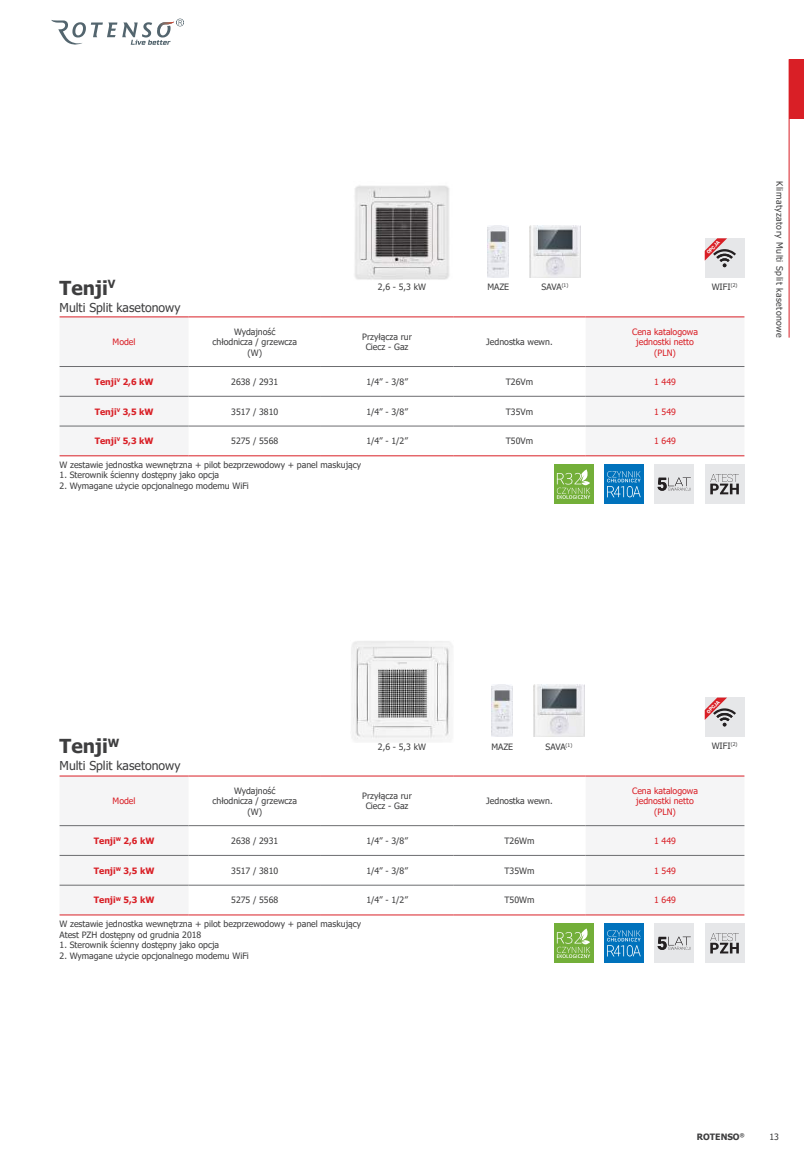
<style>
.page{position:relative;width:804px;height:1166px;background:#fff}
.page>*{position:absolute;margin:0;border:0;box-sizing:border-box;transform-origin:0 0}
.t1{font:700 19.25px "Tahoma";color:#3e3e3f}
.t2{font:12.25px "Tahoma";color:#3e3e3f}
.t3{font:8.75px/10.5px "Tahoma";color:#3e3e3f;text-align:center}
.t4{font:8.75px/10.5px "Tahoma";color:#d91f26;text-align:center}
.t5{font:700 8.75px "Tahoma";color:#d91f26}
.t6{font:8.75px "Tahoma";letter-spacing:.05em;color:#3e3e3f}
.t7{font:700 8.75px "Tahoma";color:#3e3e3f}
.t8{font:700 5.08px "Tahoma";color:#3e3e3f}
.t9{font:900 4.9px "Roboto";color:#fff}
</style>
<div class="page">
<hr style="left:788px;top:59px;width:1px;height:279px;background:#d91f26">
<div style="left:789px;top:59px;width:15px;height:60px;background:#d91f26"></div>
<svg style="left:51px;top:19px;width:133px;height:26px"></svg>
<img style="left:354px;top:185px;width:96px;height:95px">
<img style="left:487px;top:225px;width:22px;height:52px">
<img style="left:529px;top:225px;width:51px;height:52px">
<div style="left:60px;top:317px;width:129px;height:109px;background:#f5f5f6"></div>
<div style="left:585px;top:317px;width:159px;height:109px;background:#f5f5f6"></div>
<hr style="left:60px;top:316px;width:129px;height:1px;background:#d91f26">
<hr style="left:189px;top:316px;width:132px;height:1px;background:#d91f26">
<hr style="left:321px;top:316px;width:132px;height:1px;background:#d91f26">
<hr style="left:453px;top:316px;width:132px;height:1px;background:#d91f26">
<hr style="left:585px;top:316px;width:159px;height:1px;background:#d91f26">
<hr style="left:60px;top:366px;width:129px;height:1px;background:#6c6d70">
<hr style="left:189px;top:366px;width:132px;height:1px;background:#6c6d70">
<hr style="left:321px;top:366px;width:132px;height:1px;background:#6c6d70">
<hr style="left:453px;top:366px;width:132px;height:1px;background:#6c6d70">
<hr style="left:585px;top:366px;width:159px;height:1px;background:#6c6d70">
<hr style="left:60px;top:396px;width:129px;height:1px;background:#6c6d70">
<hr style="left:189px;top:396px;width:132px;height:1px;background:#6c6d70">
<hr style="left:321px;top:396px;width:132px;height:1px;background:#6c6d70">
<hr style="left:453px;top:396px;width:132px;height:1px;background:#6c6d70">
<hr style="left:60px;top:426px;width:129px;height:1px;background:#6c6d70">
<hr style="left:189px;top:426px;width:132px;height:1px;background:#6c6d70">
<hr style="left:321px;top:426px;width:132px;height:1px;background:#6c6d70">
<hr style="left:453px;top:426px;width:132px;height:1px;background:#6c6d70">
<hr style="left:60px;top:455px;width:129px;height:1px;background:#d91f26">
<hr style="left:189px;top:455px;width:132px;height:1px;background:#d91f26">
<hr style="left:321px;top:455px;width:132px;height:1px;background:#d91f26">
<hr style="left:453px;top:455px;width:132px;height:1px;background:#d91f26">
<hr style="left:585px;top:455px;width:159px;height:1px;background:#d91f26">
<hr style="left:585px;top:396px;width:159px;height:1px;background:#6c6d70">
<hr style="left:585px;top:426px;width:159px;height:1px;background:#6c6d70">
<div style="left:704px;top:464px;width:40px;height:40px;background:#e6e7e9"></div>
<svg style="left:710px;top:474px;width:29px;height:20px"></svg>
<div style="left:654px;top:464px;width:40px;height:40px;background:#e6e7e9"></div>
<svg style="left:657px;top:478px;width:33px;height:13px"></svg>
<div style="left:60px;top:776px;width:129px;height:109px;background:#f5f5f6"></div>
<div style="left:585px;top:776px;width:159px;height:109px;background:#f5f5f6"></div>
<hr style="left:60px;top:775px;width:129px;height:1px;background:#d91f26">
<hr style="left:189px;top:775px;width:132px;height:1px;background:#d91f26">
<hr style="left:321px;top:775px;width:132px;height:1px;background:#d91f26">
<hr style="left:453px;top:775px;width:132px;height:1px;background:#d91f26">
<hr style="left:585px;top:775px;width:159px;height:1px;background:#d91f26">
<hr style="left:60px;top:825px;width:129px;height:1px;background:#6c6d70">
<hr style="left:189px;top:825px;width:132px;height:1px;background:#6c6d70">
<hr style="left:321px;top:825px;width:132px;height:1px;background:#6c6d70">
<hr style="left:453px;top:825px;width:132px;height:1px;background:#6c6d70">
<hr style="left:585px;top:825px;width:159px;height:1px;background:#6c6d70">
<hr style="left:60px;top:855px;width:129px;height:1px;background:#6c6d70">
<hr style="left:189px;top:855px;width:132px;height:1px;background:#6c6d70">
<hr style="left:321px;top:855px;width:132px;height:1px;background:#6c6d70">
<hr style="left:453px;top:855px;width:132px;height:1px;background:#6c6d70">
<hr style="left:60px;top:885px;width:129px;height:1px;background:#6c6d70">
<hr style="left:189px;top:885px;width:132px;height:1px;background:#6c6d70">
<hr style="left:321px;top:885px;width:132px;height:1px;background:#6c6d70">
<hr style="left:453px;top:885px;width:132px;height:1px;background:#6c6d70">
<hr style="left:60px;top:914px;width:129px;height:1px;background:#d91f26">
<hr style="left:189px;top:914px;width:132px;height:1px;background:#d91f26">
<hr style="left:321px;top:914px;width:132px;height:1px;background:#d91f26">
<hr style="left:453px;top:914px;width:132px;height:1px;background:#d91f26">
<hr style="left:585px;top:914px;width:159px;height:1px;background:#d91f26">
<hr style="left:585px;top:855px;width:159px;height:1px;background:#6c6d70">
<hr style="left:585px;top:885px;width:159px;height:1px;background:#6c6d70">
<div style="left:704px;top:923px;width:40px;height:40px;background:#e6e7e9"></div>
<svg style="left:710px;top:933px;width:29px;height:20px"></svg>
<div style="left:654px;top:923px;width:40px;height:40px;background:#e6e7e9"></div>
<svg style="left:657px;top:937px;width:33px;height:13px"></svg>
<img style="left:351px;top:641px;width:102px;height:100px">
<img style="left:491px;top:685px;width:22px;height:52px">
<img style="left:533px;top:685px;width:51px;height:52px">
<div style="left:703px;top:237px;width:42px;height:42px;background:#e6e7e9"></div>
<svg style="left:704px;top:238px;width:32px;height:29px"></svg>
<div style="left:703px;top:697px;width:42px;height:41px;background:#e6e7e9"></div>
<svg style="left:704px;top:697px;width:32px;height:29px"></svg>
<div style="left:604px;top:923px;width:39px;height:40px;background:#0072bc"></div>
<svg style="left:607px;top:930px;width:33px;height:26px"></svg>
<div style="left:553px;top:923px;width:40px;height:40px;background:#73af39"></div>
<svg style="left:557px;top:928px;width:33px;height:30px"></svg>
<div style="left:604px;top:464px;width:39px;height:40px;background:#0072bc"></div>
<svg style="left:607px;top:471px;width:33px;height:26px"></svg>
<div style="left:553px;top:464px;width:40px;height:40px;background:#73af39"></div>
<svg style="left:557px;top:469px;width:33px;height:30px"></svg>
<h1 class="t1" style="left:60px;top:274px;width:57px">Tenji<sup>V</sup></h1>
<p class="t3" style="left:378px;top:282px;width:50px">2,6 - 5,3 kW</p>
<h2 class="t2" style="left:60px;top:299px;width:122px">Multi Split kasetonowy</h2>
<p class="t3" style="left:487px;top:282px;width:23px">MAZE</p>
<p class="t3" style="left:541px;top:282px;width:28px">SAVA<sup>(1)</sup></p>
<p class="t4" style="left:113px;top:337px;width:24px">Model</p>
<p class="t3" style="left:212px;top:327px;width:86px">Wydajność<br>chłodnicza / grzewcza (W)</p>
<p class="t3" style="left:362px;top:332px;width:51px">Przyłącza rur<br>Ciecz - Gaz</p>
<p class="t3" style="left:486px;top:337px;width:68px">Jednostka wewn.</p>
<p class="t4" style="left:632px;top:327px;width:67px">Cena katalogowa jednostki netto (PLN)</p>
<p class="t5" style="left:95px;top:375px;width:60px">Tenji<sup>V</sup> 2,6 kW</p>
<p class="t3" style="left:231px;top:377px;width:49px">2638 / 2931</p>
<p class="t3" style="left:366px;top:377px;width:43px">1/4” - 3/8”</p>
<p class="t3" style="left:506px;top:377px;width:29px">T26Vm</p>
<p class="t4" style="left:654px;top:377px;width:23px">1 449</p>
<p class="t5" style="left:95px;top:405px;width:60px">Tenji<sup>V</sup> 3,5 kW</p>
<p class="t3" style="left:231px;top:406px;width:49px">3517 / 3810</p>
<p class="t3" style="left:366px;top:406px;width:43px">1/4” - 3/8”</p>
<p class="t3" style="left:506px;top:406px;width:29px">T35Vm</p>
<p class="t4" style="left:654px;top:406px;width:23px">1 549</p>
<p class="t5" style="left:95px;top:435px;width:60px">Tenji<sup>V</sup> 5,3 kW</p>
<p class="t3" style="left:231px;top:436px;width:49px">5275 / 5568</p>
<p class="t3" style="left:366px;top:436px;width:43px">1/4” - 1/2”</p>
<p class="t3" style="left:506px;top:436px;width:29px">T50Vm</p>
<p class="t4" style="left:654px;top:436px;width:23px">1 649</p>
<p class="t3" style="left:60px;top:460px;width:303px">W zestawie jednostka wewnętrzna + pilot bezprzewodowy + panel maskujący</p>
<p class="t3" style="left:60px;top:470px;width:161px">1. Sterownik ścienny dostępny jako opcja</p>
<p class="t3" style="left:60px;top:481px;width:191px">2. Wymagane użycie opcjonalnego modemu WiFi</p>
<p class="t9" style="left:705px;top:251px;width:18px;rotate:-45deg">OPCJA</p>
<p class="t3" style="left:711px;top:282px;width:27px">WIFI<sup>(2)</sup></p>
<p class="t6" style="left:785px;top:181px;width:158px;rotate:90deg">Klimatyzatory Multi Split kasetonowe</p>
<h1 class="t1" style="left:60px;top:733px;width:61px">Tenji<sup>W</sup></h1>
<h2 class="t2" style="left:60px;top:757px;width:122px">Multi Split kasetonowy</h2>
<p class="t3" style="left:378px;top:742px;width:50px">2,6 - 5,3 kW</p>
<p class="t3" style="left:491px;top:742px;width:23px">MAZE</p>
<p class="t3" style="left:545px;top:742px;width:28px">SAVA<sup>(1)</sup></p>
<p class="t4" style="left:113px;top:796px;width:24px">Model</p>
<p class="t3" style="left:212px;top:786px;width:86px">Wydajność<br>chłodnicza / grzewcza (W)</p>
<p class="t3" style="left:362px;top:791px;width:51px">Przyłącza rur<br>Ciecz - Gaz</p>
<p class="t3" style="left:486px;top:796px;width:68px">Jednostka wewn.</p>
<p class="t4" style="left:632px;top:786px;width:67px">Cena katalogowa jednostki netto (PLN)</p>
<p class="t5" style="left:94px;top:834px;width:62px">Tenji<sup>W</sup> 2,6 kW</p>
<p class="t3" style="left:231px;top:836px;width:49px">2638 / 2931</p>
<p class="t3" style="left:366px;top:836px;width:43px">1/4” - 3/8”</p>
<p class="t3" style="left:504px;top:836px;width:31px">T26Wm</p>
<p class="t4" style="left:654px;top:836px;width:23px">1 449</p>
<p class="t5" style="left:94px;top:864px;width:62px">Tenji<sup>W</sup> 3,5 kW</p>
<p class="t3" style="left:231px;top:866px;width:49px">3517 / 3810</p>
<p class="t3" style="left:366px;top:866px;width:43px">1/4” - 3/8”</p>
<p class="t3" style="left:504px;top:866px;width:31px">T35Wm</p>
<p class="t4" style="left:654px;top:866px;width:23px">1 549</p>
<p class="t5" style="left:94px;top:894px;width:62px">Tenji<sup>W</sup> 5,3 kW</p>
<p class="t3" style="left:231px;top:895px;width:49px">5275 / 5568</p>
<p class="t3" style="left:366px;top:895px;width:43px">1/4” - 1/2”</p>
<p class="t3" style="left:504px;top:895px;width:31px">T50Wm</p>
<p class="t4" style="left:654px;top:895px;width:23px">1 649</p>
<p class="t3" style="left:60px;top:919px;width:303px;text-align:left">W zestawie jednostka wewnętrzna + pilot bezprzewodowy + panel maskujący<br>Atest PZH dostępny od grudnia 2018</p>
<p class="t3" style="left:60px;top:940px;width:161px">1. Sterownik ścienny dostępny jako opcja</p>
<p class="t3" style="left:60px;top:950px;width:191px">2. Wymagane użycie opcjonalnego modemu WiFi</p>
<p class="t9" style="left:705px;top:710px;width:18px;rotate:-45deg">OPCJA</p>
<p class="t3" style="left:711px;top:741px;width:27px">WIFI<sup>(2)</sup></p>
<p class="t8" style="left:739px;top:1131px;width:6px">®</p>
<p class="t7" style="left:697px;top:1130px;width:44px">ROTENSO</p>
<p class="t3" style="left:769px;top:1131px;width:11px">13</p>
</div>
